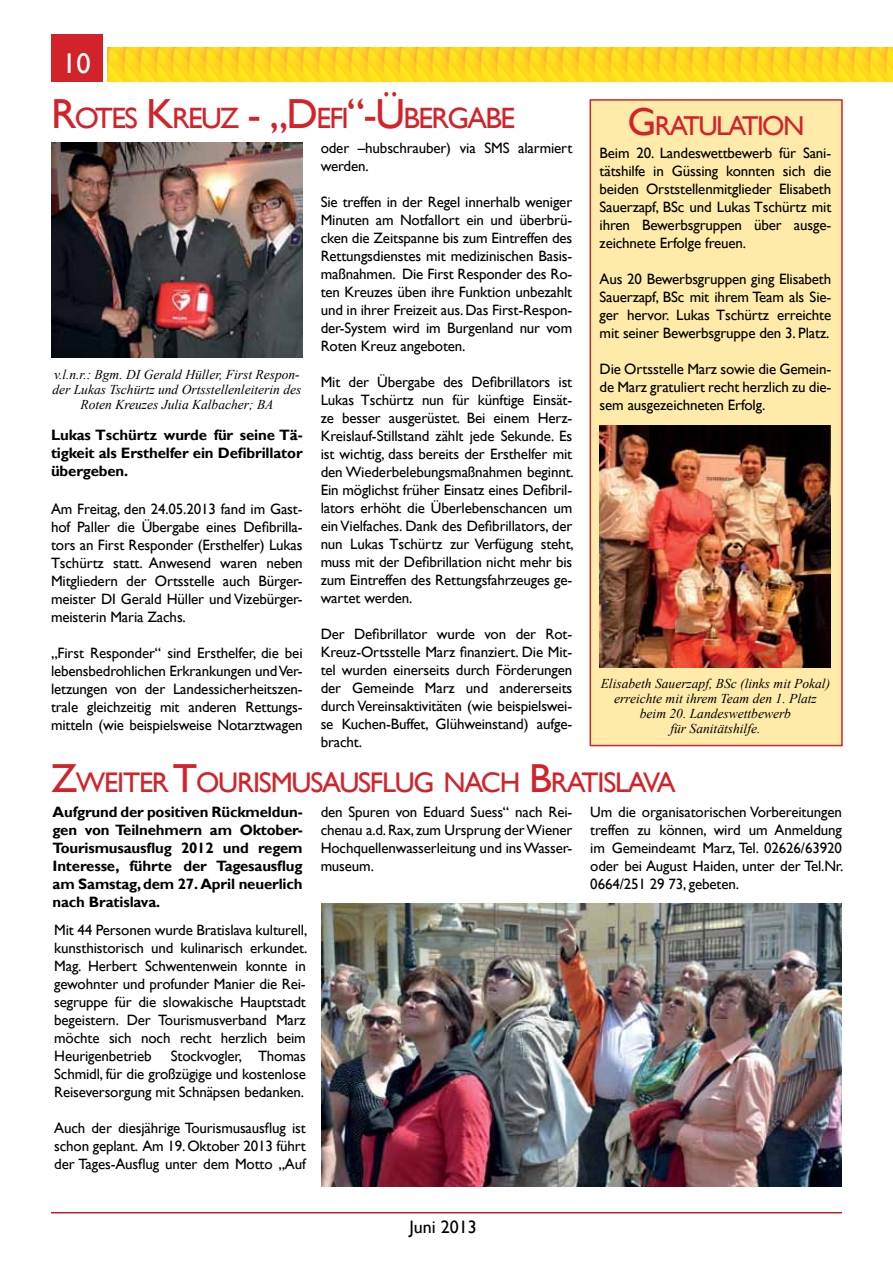
<style>
.page{position:relative;width:893px;height:1263px;background:#fff}
.page>*{position:absolute;margin:0;border:0;box-sizing:border-box;transform-origin:0 0}
.t1{font:29.4px "Gill Sans";letter-spacing:-.055em;color:#d2232a}
.t2{font:28.5px "Gill Sans";color:#fff}
.t3{font:28.35px "Gill Sans";letter-spacing:-.045em;color:#d2232a}
.t4{font:27.3px "Gill Sans";letter-spacing:-.055em;color:#d2232a}
.t5{font:18px "Gill Sans";color:#000}
.t6{font:15px/18px "Gill Sans";letter-spacing:-.01em;color:#000;text-align:justify}
.t7{font:700 15px/18px "Gill Sans";letter-spacing:-.01em;color:#000;text-align:justify}
.t8{font:italic 13.5px/15px "Times New Roman";color:#000;text-align:center}
.s1{font-size:42px}
.s2{font-size:39px}
.s3{font-size:40.5px}
</style>
<div class="page">
<hr style="left:51px;top:1212px;width:791px;height:1px;background:#bc2026">
<img style="left:107px;top:48px;width:786px;height:34px">
<div style="left:590px;top:99px;width:253px;height:647px;background:#ffeba9;border:2px solid #d2232a"></div>
<div style="left:51px;top:34px;width:51px;height:47px;background:#d2232a"></div>
<img style="left:51px;top:142px;width:252px;height:215px">
<img style="left:600px;top:425px;width:230px;height:243px">
<img style="left:321px;top:904px;width:521px;height:282px">
<h2 class="t2" style="left:62px;top:47px;width:30px">10</h2>
<h1 class="t1" style="left:51px;top:101px;width:465px"><span class="s1">R</span>OTES <span class="s1">K</span>REUZ <span class="s1">- „D</span> EFI<span class="s1">“-Ü</span> BERGABE</h1>
<p class="t8" style="left:52px;top:367px;width:250px">v.l.n.r.: Bgm. DI Gerald Hüller, First Respon&shy;der Lukas Tschürtz und Ortsstellenleiterin des<br>Roten Kreuzes Julia Kalbacher; BA</p>
<p class="t7" style="left:51px;top:426px;width:253px">Lukas Tschürtz wurde für seine Tä&shy;tigkeit als Ersthelfer ein Defibrillator übergeben.</p>
<p class="t6" style="left:51px;top:500px;width:253px">Am Freitag, den 24.05.2013 fand im Gast&shy;hof Paller die Übergabe eines Defibrilla&shy;tors an First Responder (Ersthelfer) Lukas Tschürtz statt. Anwesend waren neben Mitgliedern der Ortsstelle auch Bürger&shy;meister DI Gerald Hüller und Vizebürger&shy;meisterin Maria Zachs.</p>
<p class="t6" style="left:51px;top:644px;width:253px">„First Responder“ sind Ersthelfer, die bei lebensbedrohlichen Erkrankungen und Ver&shy;letzungen von der Landessicherheitszen&shy;trale gleichzeitig mit anderen Rettungs&shy;mitteln (wie beispielsweise Notarztwagen</p>
<p class="t6" style="left:321px;top:139px;width:253px">oder –hubschrauber) via SMS alarmiert werden.</p>
<p class="t6" style="left:321px;top:193px;width:253px">Sie treffen in der Regel innerhalb weniger Minuten am Notfallort ein und überbrü&shy;cken die Zeitspanne bis zum Eintreffen des Rettungsdienstes mit medizinischen Basis&shy;maßnahmen. Die First Responder des Ro&shy;ten Kreuzes üben ihre Funktion unbezahlt und in ihrer Freizeit aus. Das First-Respon&shy;der-System wird im Burgenland nur vom Roten Kreuz angeboten.</p>
<p class="t6" style="left:321px;top:373px;width:255px">Mit der Übergabe des Defibrillators ist Lukas Tschürtz nun für künftige Einsät&shy;ze besser ausgerüstet. Bei einem Herz-Kreislauf-Stillstand zählt jede Sekunde. Es ist wichtig, dass bereits der Ersthelfer mit den Wiederbelebungsmaßnahmen beginnt.<br>Ein möglichst früher Einsatz eines Defibril&shy;lators erhöht die Überlebenschancen um ein Vielfaches. Dank des Defibrillators, der nun Lukas Tschürtz zur Verfügung steht, muss mit der Defibrillation nicht mehr bis zum Eintreffen des Rettungsfahrzeuges ge&shy;wartet werden.</p>
<p class="t6" style="left:321px;top:625px;width:253px">Der Defibrillator wurde von der Rot-Kreuz-Ortsstelle Marz finanziert. Die Mit&shy;tel wurden einerseits durch Förderungen der Gemeinde Marz und andererseits durch Vereinsaktivitäten (wie beispielswei&shy;se Kuchen-Buffet, Glühweinstand) aufge&shy;bracht.</p>
<h3 class="t4" style="left:627px;top:110px;width:179px"><span class="s2">G</span> RATULATION</h3>
<p class="t6" style="left:600px;top:144px;width:233px">Beim 20. Landeswettbewerb für Sani&shy;tätshilfe in Güssing konnten sich die beiden Orststellenmitglieder Elisabeth Sauerzapf, BSc und Lukas Tschürtz mit ihren Bewerbsgruppen über ausge&shy;zeichnete Erfolge freuen.</p>
<p class="t6" style="left:600px;top:270px;width:233px">Aus 20 Bewerbsgruppen ging Elisabeth Sauerzapf, BSc mit ihrem Team als Sie&shy;ger hervor. Lukas Tschürtz erreichte mit seiner Bewerbsgruppe den 3. Platz.</p>
<p class="t6" style="left:600px;top:360px;width:233px">Die Ortsstelle Marz sowie die Gemein&shy;de Marz gratuliert recht herzlich zu die&shy;sem ausgezeichneten Erfolg.</p>
<p class="t8" style="left:601px;top:675px;width:231px">Elisabeth Sauerzapf, BSc (links mit Pokal) erreichte mit ihrem Team den 1. Platz beim 20. Landeswettbewerb<br>für Sanitätshilfe.</p>
<h3 class="t3" style="left:51px;top:766px;width:626px"><span class="s3">Z</span>WEITER <span class="s3">T</span>OURISM USAUSFLUG NACH <span class="s3">B</span>RATISLAVA</h3>
<p class="t7" style="left:53px;top:804px;width:252px">Aufgrund der positiven Rückmeldun&shy;gen von Teilnehmern am Oktober-Tourismusausflug 2012 und regem Interesse, führte der Tagesausflug am Samstag, dem 27. April neuerlich nach Bratislava.</p>
<p class="t6" style="left:321px;top:803px;width:253px">den Spuren von Eduard Suess“ nach Rei&shy;chenau a.d. Rax, zum Ursprung der Wiener Hochquellenwasserleitung und ins Wasser&shy;museum.</p>
<p class="t6" style="left:590px;top:803px;width:255px">Um die organisatorischen Vorbereitungen treffen zu können, wird um Anmeldung im Gemeindeamt Marz, Tel. 02626/63920 oder bei August Haiden, unter der Tel.Nr.<br>0664/251 29 73, gebeten.</p>
<p class="t6" style="left:54px;top:921px;width:255px">Mit 44 Personen wurde Bratislava kulturell, kunsthistorisch und kulinarisch erkundet.<br>Mag. Herbert Schwentenwein konnte in gewohnter und profunder Manier die Rei&shy;segruppe für die slowakische Hauptstadt begeistern. Der Tourismusverband Marz möchte sich noch recht herzlich beim Heurigenbetrieb</p>
<p class="t6" style="left:54px;top:1047px;width:253px;text-indent:117px">Stockvogler, Thomas Schmidl, für die großzügige und kostenlose Reiseversorgung mit Schnäpsen bedanken.</p>
<p class="t6" style="left:54px;top:1119px;width:253px">Auch der diesjährige Tourismusausflug ist schon geplant. Am 19. Oktober 2013 führt der Tages-Ausflug unter dem Motto „Auf</p>
<p class="t5" style="left:410px;top:1216px;width:69px">Juni 2013</p>
</div>
